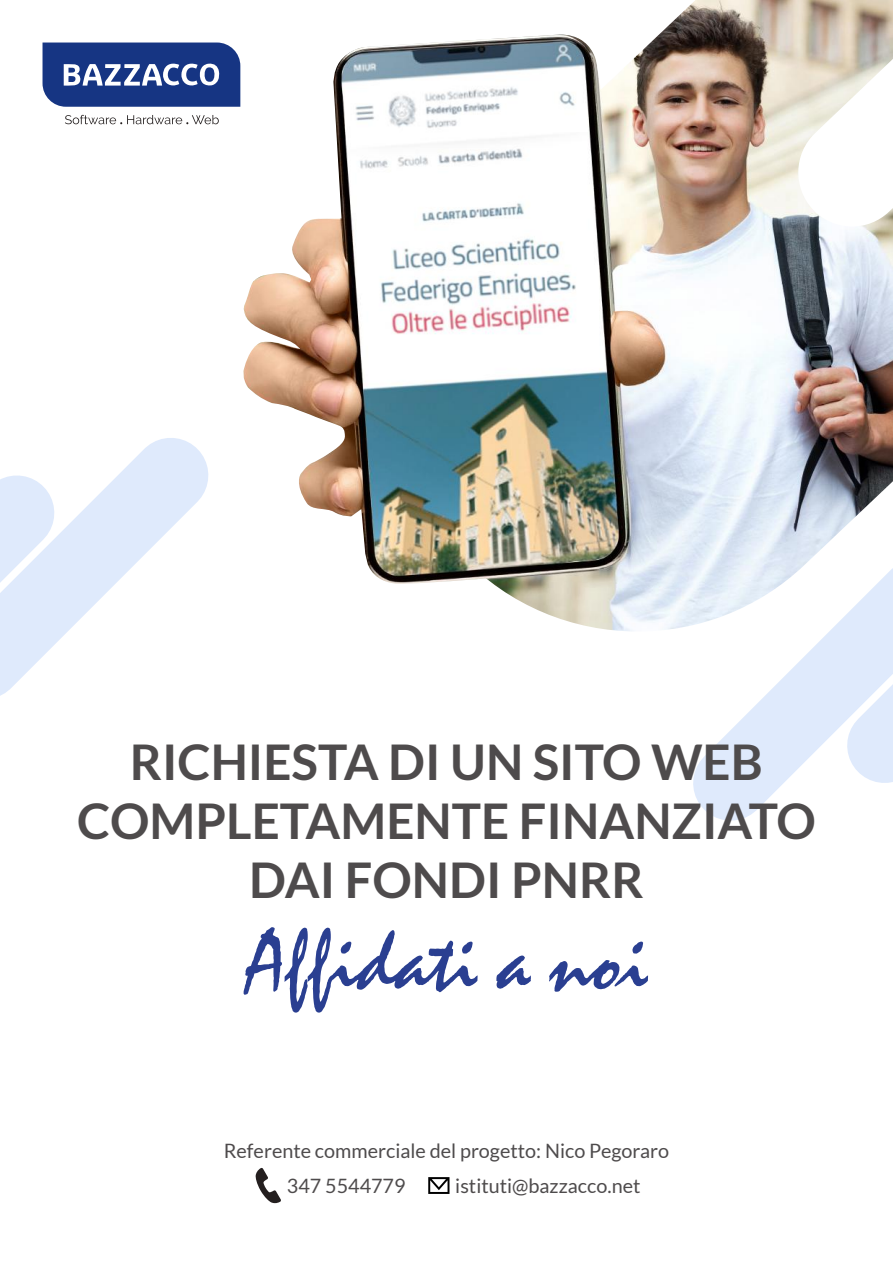
<style>
.page{position:relative;width:893px;height:1263px;background:#fff}
.page>*{position:absolute;margin:0;border:0;box-sizing:border-box;transform-origin:0 0}
.t1{font:82.95px "Mistral Std";color:#2a3f91}
.t2{font:700 49.35px/59.1px "Lato";color:#4e4b4c;text-align:center}
.t3{font:19.8px/35.7px "Lato";color:#4e4b4c}
</style>
<div class="page">
<svg style="left:43px;top:43px;width:197px;height:64px;background:#395395"></svg>
<svg style="left:65px;top:115px;width:154px;height:9px"></svg>
<img style="left:497px;top:0;width:396px;height:631px">
<img style="left:243px;top:35px;width:436px;height:552px">
<svg style="left:625px;top:491px;width:154px;height:330px"></svg>
<svg style="left:779px;top:453px;width:114px;height:335px"></svg>
<svg style="left:0;top:369px;width:277px;height:327px"></svg>
<svg style="left:428px;top:1177px;width:21px;height:17px"></svg>
<svg style="left:255px;top:1168px;width:26px;height:36px"></svg>
<h2 class="t2" style="left:77px;top:732px;width:740px">RICHIESTA DI UN SITO WEB<br>COMPLETAMENTE FINANZIATO<br>DAI FONDI PNRR</h2>
<h1 class="t1" style="left:245px;top:914px;width:404px">Affidati a noi</h1>
<p class="t3" style="left:287px;top:1132px;width:384px;text-indent:-63px">Referente commerciale del progetto: Nico Pegoraro<br>347 5544779</p>
<p class="t3" style="left:455px;top:1168px;width:187px">istituti@bazzacco.net</p>
</div>
